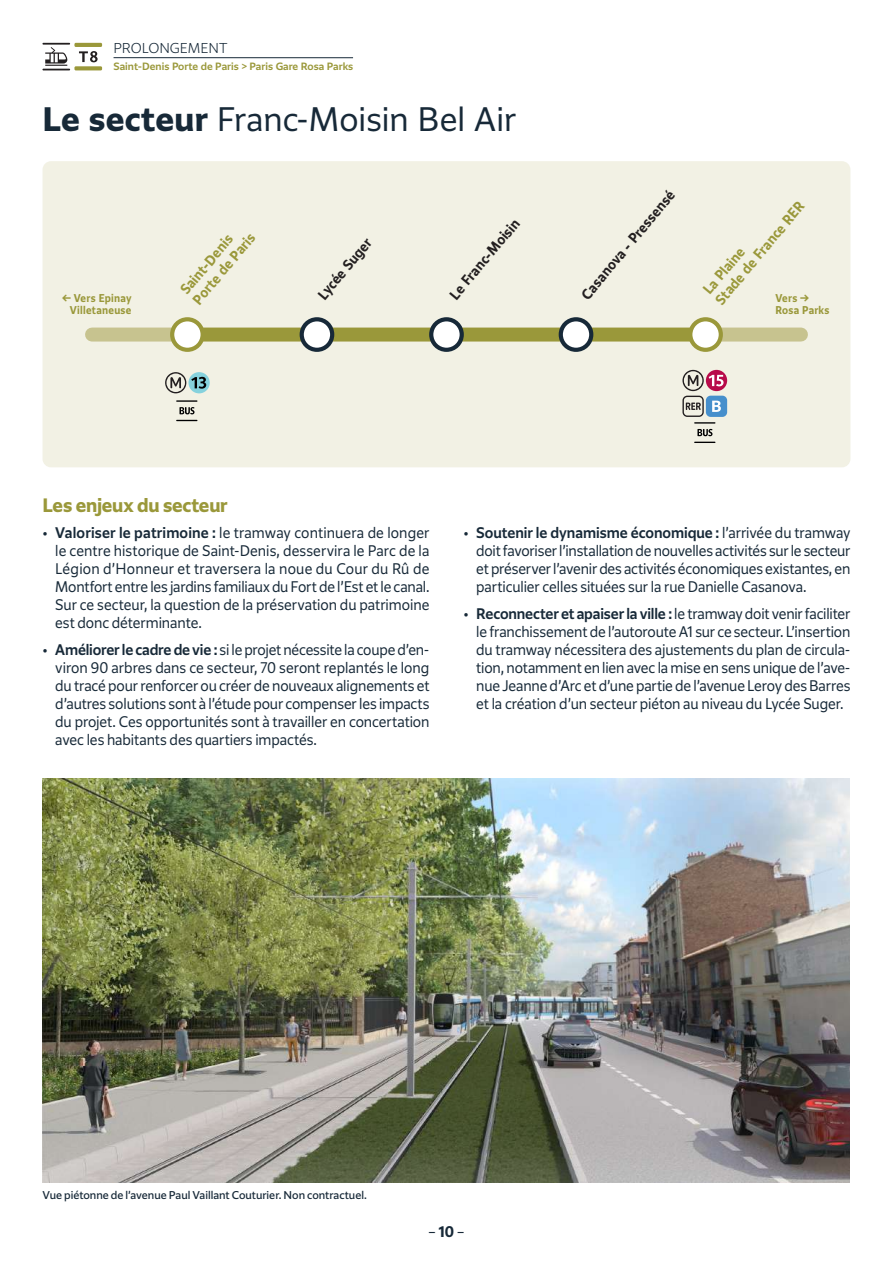
<style>
.page{position:relative;width:893px;height:1263px;background:#fff}
.page>*{position:absolute;margin:0;border:0;box-sizing:border-box;transform-origin:0 0}
.t1{font:300 31.5px "Grand Paris";letter-spacing:.005em;color:#172938}
.t2{font:700 18px "Grand Paris";letter-spacing:-.01em;color:#9a983a}
.t3{font:300 14.25px/18px "Grand Paris";letter-spacing:-.005em;color:#172938;text-align:justify;scale:.96 1}
.t4{font:700 13.5px/16.2px "IDF Voyageur";color:#9a983a}
.t5{font:700 13.5px "IDF Voyageur";color:#231f20}
.t6{font:300 expanded 13.2px "Grand Paris";color:#172938}
.t7{font:10.5px "Grand Paris";color:#172938}
.t8{font:700 10.5px/12.6px "IDF Voyageur";letter-spacing:.02em;color:#9a983a}
.t9{font:500 9.75px "Grand Paris";color:#9a983a}
.s1{font-weight:700}
.s2{font-weight:500}
</style>
<div class="page">
<hr style="left:114px;top:57px;width:239px;height:1px;background:#172938">
<hr style="left:42px;top:43px;width:28px;height:2px;background:#231f20">
<svg style="left:42px;top:47px;width:28px;height:23px"></svg>
<hr style="left:74px;top:43px;width:28px;height:4px;background:#9a983a">
<svg style="left:74px;top:66px;width:28px;height:4px"></svg>
<svg style="left:79px;top:51px;width:19px;height:11px"></svg>
<img style="left:43px;top:778px;width:806px;height:404px">
<div style="left:43px;top:161px;width:807px;height:306px;background:#f2f1e4;border-radius:9px"></div>
<div style="left:92px;top:328px;width:88px;height:13px;background:#c7c38f"></div>
<div style="left:713px;top:328px;width:88px;height:13px;background:#c7c38f"></div>
<div style="left:194px;top:328px;width:505px;height:13px;background:#9a983a"></div>
<svg style="left:172px;top:319px;width:31px;height:31px"></svg>
<div style="left:170px;top:317px;width:35px;height:35px;border:4px solid #9a983a;border-radius:50%"></div>
<div style="left:561px;top:319px;width:30px;height:31px;background:#fff;border-radius:50%"></div>
<div style="left:559px;top:317px;width:34px;height:35px;border:4px solid #172938;border-radius:50%"></div>
<svg style="left:690px;top:319px;width:31px;height:31px"></svg>
<div style="left:688px;top:317px;width:35px;height:35px;border:4px solid #9a983a;border-radius:50%"></div>
<svg style="left:431px;top:319px;width:31px;height:31px"></svg>
<div style="left:429px;top:317px;width:35px;height:35px;border:4px solid #172938;border-radius:50%"></div>
<div style="left:302px;top:319px;width:30px;height:31px;background:#fff;border-radius:50%"></div>
<div style="left:300px;top:317px;width:34px;height:35px;border:4px solid #172938;border-radius:50%"></div>
<svg style="left:188px;top:372px;width:22px;height:21px"></svg>
<svg style="left:165px;top:372px;width:41px;height:21px"></svg>
<div style="left:706px;top:370px;width:21px;height:21px;background:#b80b4a;border-radius:50%"></div>
<div style="left:706px;top:396px;width:21px;height:21px;background:#468fcc;border-radius:5px"></div>
<svg style="left:682px;top:370px;width:42px;height:47px"></svg>
<svg style="left:697px;top:429px;width:15px;height:7px"></svg>
<hr style="left:694px;top:422px;width:21px;height:2px;background:#000001">
<svg style="left:694px;top:442px;width:21px;height:1px"></svg>
<svg style="left:179px;top:407px;width:15px;height:7px"></svg>
<hr style="left:176px;top:400px;width:21px;height:2px;background:#000001">
<svg style="left:176px;top:420px;width:21px;height:1px"></svg>
<p class="t6" style="left:114px;top:39px;width:115px">PROLONGEMENT</p>
<p class="t9" style="left:114px;top:60px;width:241px">Saint-Denis Porte de Paris &gt; Paris Gare Rosa Parks</p>
<h1 class="t1" style="left:43px;top:98px;width:475px"><span class="s1">Le secteur</span> Franc-Moisin Bel Air</h1>
<p class="t8" style="left:62px;top:291px;width:71px">← Vers Epinay</p>
<p class="t8" style="left:70px;top:304px;width:63px">Villetaneuse</p>
<p class="t4" style="left:189px;top:297px;width:90px;rotate:-50deg">Porte de Paris</p>
<p class="t4" style="left:177px;top:287px;width:74px;rotate:-50deg">Saint-Denis</p>
<p class="t5" style="left:314px;top:291px;width:76px;rotate:-50deg">Lycée Suger</p>
<p class="t5" style="left:446px;top:291px;width:102px;rotate:-50deg">Le Franc-Moisin</p>
<p class="t5" style="left:577px;top:291px;width:138px;rotate:-50deg">Casanova - Pressensé</p>
<p class="t4" style="left:699px;top:287px;width:131px;rotate:-50deg">La Plaine<br>Stade de France RER</p>
<p class="t8" style="left:775px;top:291px;width:56px">Vers →<br>Rosa Parks</p>
<p class="t2" style="left:43px;top:493px;width:187px">Les enjeux du secteur</p>
<p class="t3" style="left:55px;top:524px;width:391px;text-indent:-13px"><span class="s2">• Valoriser le patrimoine :</span> le tramway continuera de longer le centre historique de Saint-Denis, desservira le Parc de la Légion d’Honneur et traversera la noue du Cour du Rû de Montfort entre les jardins familiaux du Fort de l’Est et le canal.<br>Sur ce secteur, la question de la préservation du patrimoine est donc déterminante.</p>
<p class="t3" style="left:55px;top:640px;width:391px;text-indent:-13px"><span class="s2">• Améliorer le cadre de vie :</span> si le projet nécessite la coupe d’en&shy;viron 90 arbres dans ce secteur, 70 seront replantés le long du tracé pour renforcer ou créer de nouveaux alignements et d’autres solutions sont à l’étude pour compenser les impacts du projet. Ces opportunités sont à travailler en concertation avec les habitants des quartiers impactés.</p>
<p class="t3" style="left:476px;top:524px;width:391px;text-indent:-13px"><span class="s2">• Soutenir le dynamisme économique :</span> l’arrivée du tramway doit favoriser l’installation de nouvelles activités sur le secteur et préserver l’avenir des activités économiques existantes, en particulier celles situées sur la rue Danielle Casanova.</p>
<p class="t3" style="left:476px;top:604px;width:391px;text-indent:-13px"><span class="s2">• Reconnecter et apaiser la ville :</span> le tramway doit venir faciliter le franchissement de l’autoroute A1 sur ce secteur. L’insertion du tramway nécessitera des ajustements du plan de circula&shy;tion, notamment en lien avec la mise en sens unique de l’ave&shy;nue Jeanne d’Arc et d’une partie de l’avenue Leroy des Barres et la création d’un secteur piéton au niveau du Lycée Suger.</p>
<p class="t7" style="left:43px;top:1188px;width:326px">Vue piétonne de l’avenue Paul Vaillant Couturier. Non contractuel.</p>
<p class="t3" style="left:428px;top:1222px;width:39px">– <span class="s1">10</span> –</p>
</div>
